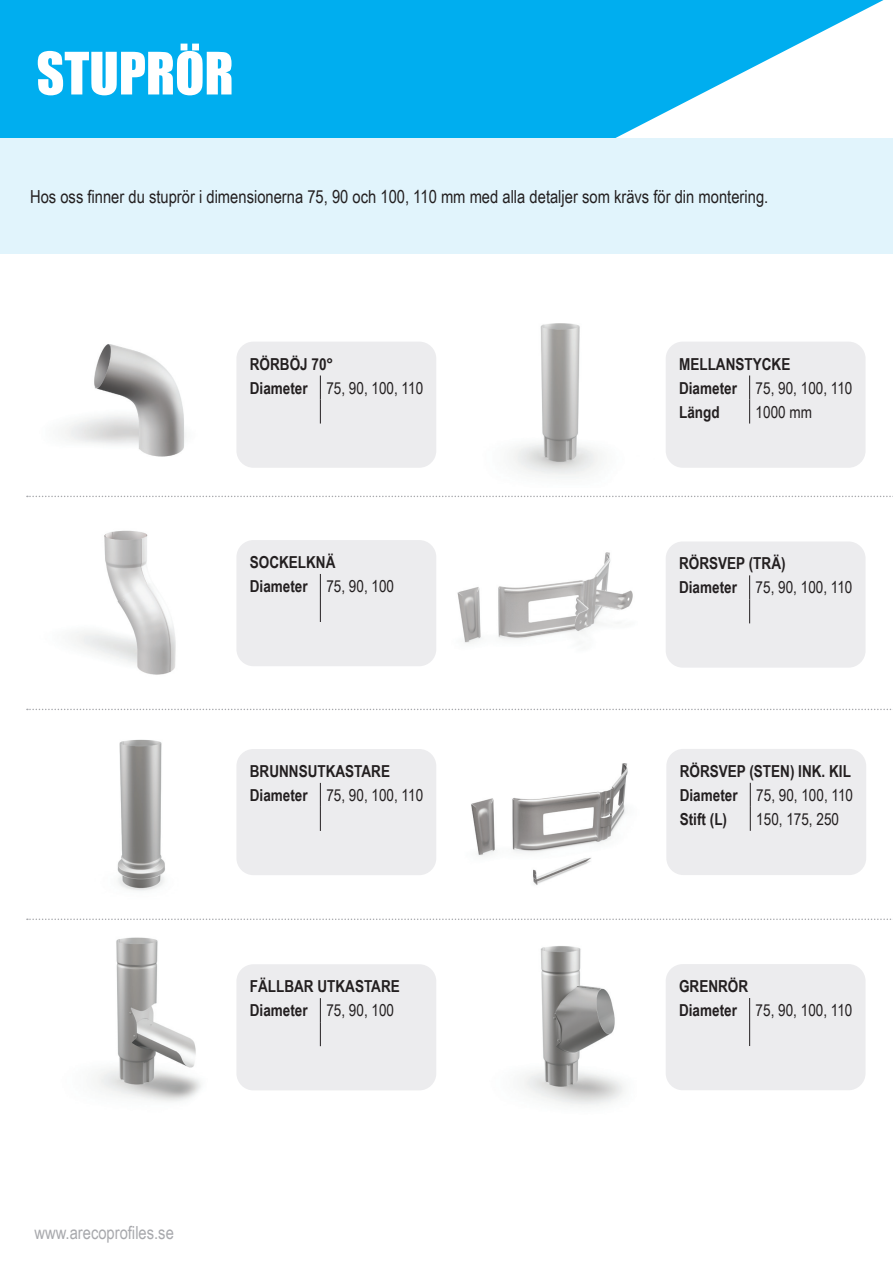
<style>
.page{position:relative;width:893px;height:1263px;background:#fff}
.page>*{position:absolute;margin:0;border:0;box-sizing:border-box;transform-origin:0 0}
.t1{font:54px "Impact";color:#fff}
.t2{font:18px "Arial Narrow";color:#231f20}
.t3{font:18px "Arial Narrow";color:#a8a9ad}
.t4{font:700 16.5px/24px "Arial Narrow";color:#231f20}
.t5{font:16.5px "Arial Narrow";color:#231f20}
.s1{font-weight:400}
</style>
<div class="page">
<svg style="left:0;top:0;width:883px;height:138px;fill:#00aeef"></svg>
<div style="left:0;top:138px;width:893px;height:116px;background:#e1f4fc"></div>
<div style="left:236px;top:342px;width:200px;height:126px;background:#ececee;border-radius:17px"></div>
<svg style="left:320px;top:375px;width:1px;height:48px"></svg>
<div style="left:666px;top:342px;width:199px;height:126px;background:#ececee;border-radius:17px"></div>
<svg style="left:749px;top:375px;width:1px;height:48px"></svg>
<div style="left:666px;top:541px;width:199px;height:127px;background:#ececee;border-radius:17px"></div>
<svg style="left:749px;top:575px;width:1px;height:48px"></svg>
<div style="left:236px;top:540px;width:200px;height:126px;background:#ececee;border-radius:17px"></div>
<svg style="left:320px;top:574px;width:1px;height:48px"></svg>
<svg style="left:27px;top:496px;width:866px;height:1px"></svg>
<svg style="left:27px;top:709px;width:865px;height:1px"></svg>
<div style="left:236px;top:749px;width:200px;height:126px;background:#ececee;border-radius:17px"></div>
<svg style="left:320px;top:783px;width:1px;height:48px"></svg>
<svg style="left:27px;top:918px;width:865px;height:2px"></svg>
<div style="left:236px;top:964px;width:200px;height:126px;background:#ececee;border-radius:17px"></div>
<svg style="left:320px;top:998px;width:1px;height:48px"></svg>
<div style="left:666px;top:964px;width:199px;height:126px;background:#ececee;border-radius:17px"></div>
<svg style="left:749px;top:998px;width:1px;height:48px"></svg>
<div style="left:666px;top:749px;width:200px;height:126px;background:#ececee;border-radius:17px"></div>
<svg style="left:750px;top:783px;width:1px;height:48px"></svg>
<img style="left:117px;top:739px;width:48px;height:152px">
<img style="left:97px;top:937px;width:104px;height:165px">
<img style="left:512px;top:323px;width:86px;height:155px">
<img style="left:65px;top:344px;width:120px;height:113px">
<img style="left:524px;top:946px;width:100px;height:160px">
<img style="left:457px;top:552px;width:176px;height:91px">
<img style="left:74px;top:530px;width:102px;height:145px">
<img style="left:471px;top:763px;width:157px;height:122px">
<h1 class="t1" style="left:36px;top:31px;width:199px">STUPRÖR</h1>
<p class="t2" style="left:30px;top:183px;width:740px">Hos oss finner du stuprör i dimensionerna 75, 90 och 100, 110 mm med alla detaljer som krävs för din montering.</p>
<p class="t4" style="left:250px;top:351px;width:175px">RÖRBÖJ 70°<br>Diameter <span class="s1">75, 90, 100, 110</span></p>
<p class="t4" style="left:679px;top:351px;width:175px">MELLANSTYCKE<br>Diameter <span class="s1">75, 90, 100, 110<br></span>Längd</p>
<p class="t5" style="left:756px;top:400px;width:58px">1000 mm</p>
<p class="t4" style="left:250px;top:549px;width:146px">SOCKELKNÄ<br>Diameter <span class="s1">75, 90, 100</span></p>
<p class="t4" style="left:250px;top:758px;width:175px">BRUNNSUTKASTARE<br>Diameter <span class="s1">75, 90, 100, 110</span></p>
<p class="t4" style="left:679px;top:551px;width:175px">RÖRSVEP (TRÄ)<br>Diameter <span class="s1">75, 90, 100, 110</span></p>
<p class="t4" style="left:680px;top:758px;width:175px">RÖRSVEP (STEN) INK. KIL<br>Diameter <span class="s1">75, 90, 100, 110<br></span>Stift (L)</p>
<p class="t5" style="left:756px;top:807px;width:84px">150, 175, 250</p>
<p class="t4" style="left:250px;top:973px;width:152px">FÄLLBAR UTKASTARE<br>Diameter <span class="s1">75, 90, 100</span></p>
<p class="t4" style="left:679px;top:973px;width:175px">GRENRÖR<br>Diameter <span class="s1">75, 90, 100, 110</span></p>
<p class="t3" style="left:34px;top:1219px;width:141px">www.arecoprofiles.se</p>
</div>
